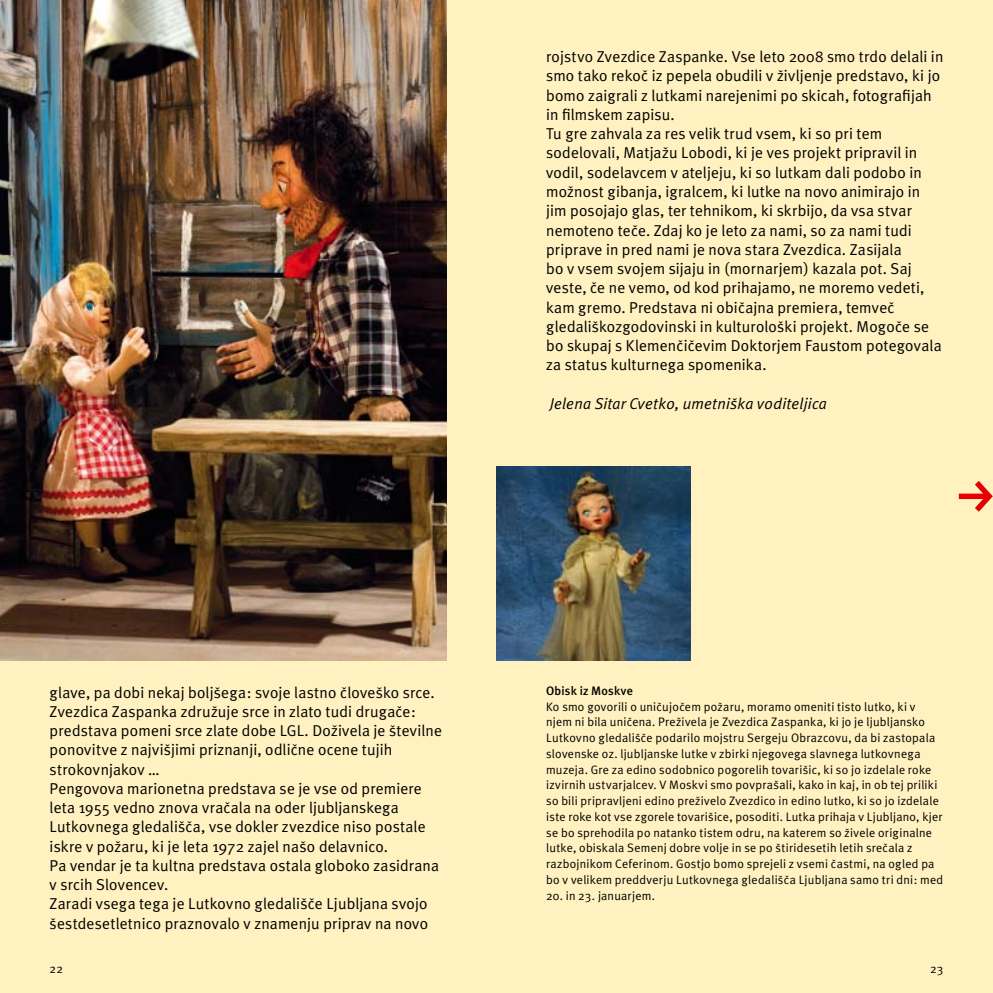
<style>
.page{position:relative;width:993px;height:993px;background:#fff}
.page>*{position:absolute;margin:0;border:0;box-sizing:border-box;transform-origin:0 0}
.t1{font:54.25px "FF Dingbests";color:#e60004}
.t2{font:15.75px/19.2px "Meta Normal";letter-spacing:.01em;color:#000}
.t3{font:italic 15.75px "Meta Normal";letter-spacing:.01em;color:#000}
.t4{font:12.25px/15.8px "Meta Normal";letter-spacing:.02em;color:#000}
.t5{font:500 12.25px "Meta";letter-spacing:.015em;color:#000}
</style>
<div class="page">
<div style="left:0;top:0;width:496px;height:992px;background:#fff1c0"></div>
<div style="left:496px;top:0;width:496px;height:992px;background:#fff1c0"></div>
<img style="left:496px;top:466px;width:194px;height:194px">
<img style="left:0;top:0;width:446px;height:660px">
<p class="t2" style="left:546px;top:47px;width:398px">rojstvo Zvezdice Zaspanke. Vse leto 2008 smo trdo delali in smo tako rekoË iz pepela obudili v æivljenje predstavo, ki jo bomo zaigrali z lutkami narejenimi po skicah, fotografijah in filmskem zapisu.<br>Tu gre zahvala za res velik trud vsem, ki so pri tem sodelovali, Matjaæu Lobodi, ki je ves projekt pripravil in vodil, sodelavcem v ateljeju, ki so lutkam dali podobo in moænost gibanja, igralcem, ki lutke na novo animirajo in jim posojajo glas, ter tehnikom, ki skrbijo, da vsa stvar nemoteno teËe. Zdaj ko je leto za nami, so za nami tudi priprave in pred nami je nova stara Zvezdica. Zasijala<br>bo v vsem svojem sijaju in (mornarjem) kazala pot. Saj veste, Ëe ne vemo, od kod prihajamo, ne moremo vedeti, kam gremo. Predstava ni obiËajna premiera, temveË gledaliπkozgodovinski in kulturoloπki projekt. MogoËe se bo skupaj s KlemenËiËevim Doktorjem Faustom potegovala za status kulturnega spomenika.</p>
<p class="t3" style="left:549px;top:394px;width:279px">Jelena Sitar Cvetko, umetniπka voditeljica</p>
<h1 class="t1" style="left:953px;top:467px;width:44px">f</h1>
<p class="t2" style="left:50px;top:682px;width:394px">glave, pa dobi nekaj boljπega: svoje lastno Ëloveπko srce.<br>Zvezdica Zaspanka zdruæuje srce in zlato tudi drugaËe: predstava pomeni srce zlate dobe LGL. Doæivela je πtevilne ponovitve z najviπjimi priznanji, odliËne ocene tujih strokovnjakov …<br>Pengovova marionetna predstava se je vse od premiere leta 1955 vedno znova vraËala na oder ljubljanskega Lutkovnega gledaliπËa, vse dokler zvezdice niso postale iskre v poæaru, ki je leta 1972 zajel naπo delavnico.<br>Pa vendar je ta kultna predstava ostala globoko zasidrana v srcih Slovencev.<br>Zaradi vsega tega je Lutkovno gledaliπËe Ljubljana svojo πestdesetletnico praznovalo v znamenju priprav na novo</p>
<p class="t5" style="left:546px;top:683px;width:88px">Obisk iz Moskve</p>
<p class="t4" style="left:546px;top:698px;width:398px">Ko smo govorili o uniËujoËem poæaru, moramo omeniti tisto lutko, ki v njem ni bila uniËena. Preæivela je Zvezdica Zaspanka, ki jo je ljubljansko Lutkovno gledaliπËe podarilo mojstru Sergeju Obrazcovu, da bi zastopala slovenske oz. ljubljanske lutke v zbirki njegovega slavnega lutkovnega muzeja. Gre za edino sodobnico pogorelih tovariπic, ki so jo izdelale roke izvirnih ustvarjalcev. V Moskvi smo povpraπali, kako in kaj, in ob tej priliki so bili pripravljeni edino preæivelo Zvezdico in edino lutko, ki so jo izdelale iste roke kot vse zgorele tovariπice, posoditi. Lutka prihaja v Ljubljano, kjer se bo sprehodila po natanko tistem odru, na katerem so æivele originalne lutke, obiskala Semenj dobre volje in se po πtiridesetih letih sreËala z razbojnikom Ceferinom. Gostjo bomo sprejeli z vsemi Ëastmi, na ogled pa bo v velikem preddverju Lutkovnega gledaliπËa Ljubljana samo tri dni: med</p>
<p class="t4" style="left:546px;top:887px;width:110px">20. in 23. januarjem.</p>
<p class="t4" style="left:50px;top:960px;width:15px">22</p>
<p class="t4" style="left:929px;top:960px;width:15px">23</p>
</div>
